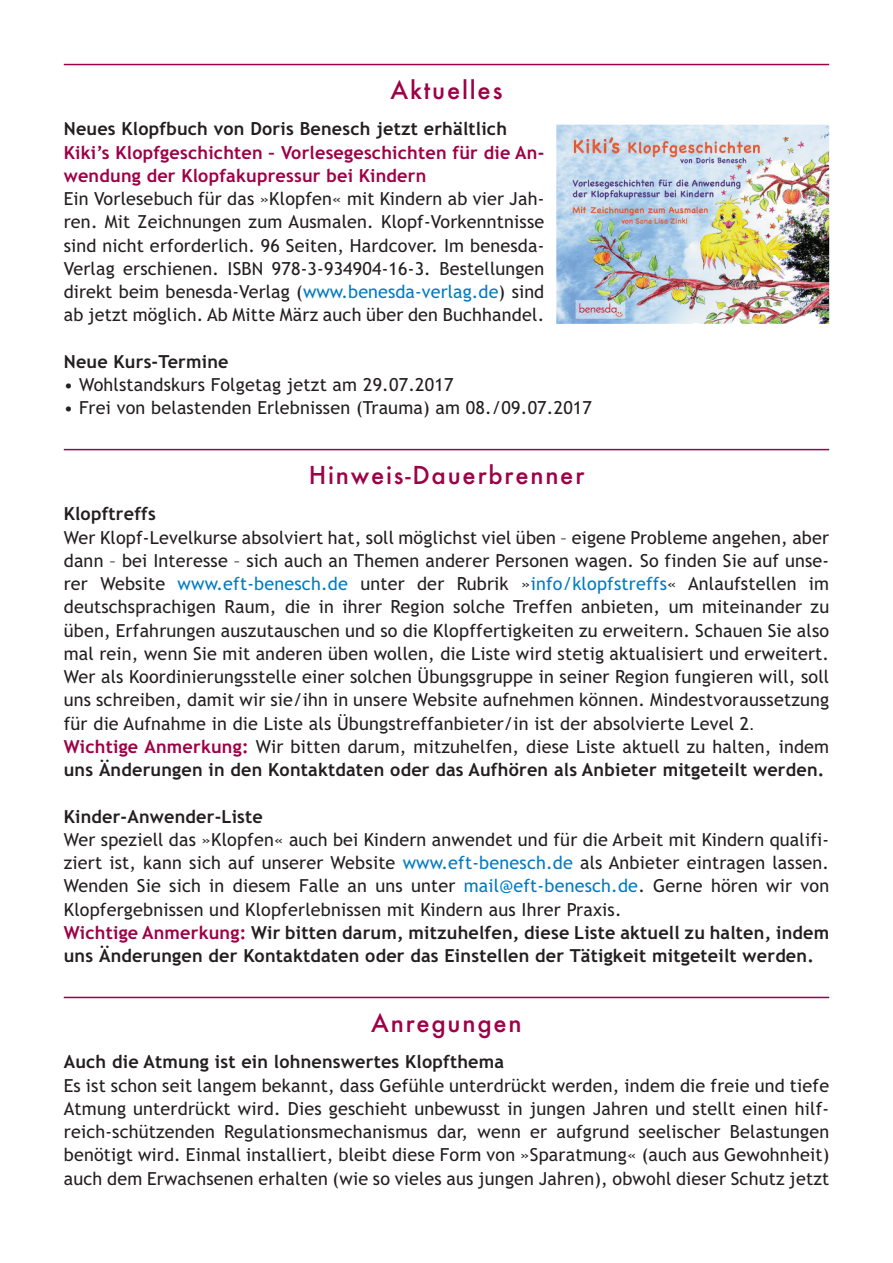
<style>
.page{position:relative;width:893px;height:1263px;background:#fff}
.page>*{position:absolute;margin:0;border:0;box-sizing:border-box;transform-origin:0 0}
.t1{font:500 24px "Futura";letter-spacing:.075em;color:#9e0147}
.t2{font:18px/23.2px "Trebuchet MS";letter-spacing:.01em;color:#231f20;text-align:justify}
.t3{font:700 18px "Trebuchet MS";letter-spacing:.01em;color:#231f20}
.t4{font:700 18px/23.2px "Trebuchet MS";letter-spacing:.01em;color:#9e0147}
.s1{color:#007bc2}
.s2{font-family:"Skia"}
.s3{font-weight:700;color:#9e0147}
.s4{font-weight:700}
</style>
<div class="page">
<hr style="left:64px;top:64px;width:765px;height:1px;background:#9e0147">
<hr style="left:64px;top:449px;width:765px;height:1px;background:#9e0147">
<hr style="left:64px;top:997px;width:765px;height:1px;background:#9e0147">
<img style="left:556px;top:125px;width:273px;height:199px">
<h1 class="t1" style="left:391px;top:77px;width:113px">Aktuelles</h1>
<p class="t3" style="left:64px;top:119px;width:445px">Neues Klopfbuch von Doris Benesch jetzt erhältlich</p>
<p class="t4" style="left:64px;top:141px;width:482px">Kiki’s Klopfgeschichten – Vorlesegeschichten für die An&shy;wendung der Klopfakupressur bei Kindern</p>
<p class="t2" style="left:64px;top:187px;width:482px">Ein Vorlesebuch für das »Klopfen« mit Kindern ab vier Jah&shy;ren. Mit Zeichnungen zum Ausmalen. Klopf-Vorkenntnisse sind nicht erforderlich. 96 Seiten, Hardcover. Im benesda-Verlag erschienen. ISBN 978-3-934904-16-3. Bestellungen direkt beim benesda-Verlag (<span class="s1">www.benesda-verlag.de</span>) sind ab jetzt möglich. Ab Mitte März auch über den Buchhandel.</p>
<p class="t3" style="left:64px;top:351px;width:166px">Neue Kurs-Termine</p>
<p class="t2" style="left:64px;top:373px;width:391px">• Wohlstandskurs Folgetag jetzt am 29.07.2017</p>
<p class="t2" style="left:64px;top:396px;width:530px">• Frei von belastenden Erlebnissen (Trauma) am 08./09.07.2017</p>
<h1 class="t1" style="left:309px;top:462px;width:277px">Hinweis-Dauerbrenner</h1>
<p class="t3" style="left:64px;top:504px;width:94px">Klopftreffs</p>
<p class="t2" style="left:64px;top:526px;width:767px;text-align:left">Wer Klopf-Levelkurse absolviert hat, soll möglichst viel üben – eigene Probleme angehen, aber dann – bei Interesse – sich auch an Themen anderer Personen wagen. So finden Sie auf unse&shy;rer Website <span class="s1">www.eft-benesch.de</span> unter der Rubrik »<span class="s1">info/klopfstreffs</span>« Anlaufstellen im deutschsprachigen Raum, die in ihrer Region solche Treffen anbieten, um miteinander zu üben, Erfahrungen auszutauschen und so die Klopffertigkeiten zu erweitern. Schauen Sie also mal rein, wenn Sie mit anderen üben wollen, die Liste wird stetig aktualisiert und erweitert.<br>Wer als Koordinierungsstelle einer solchen Übungsgruppe in seiner Region fungieren will, soll uns schreiben, damit wir sie/ihn in unsere Website aufnehmen können. Mindestvoraussetzung für die Aufnahme in die Liste als Übungstreffanbieter/in ist der absolvierte Level 2<span class="s2">.<br></span><span class="s3">Wichtige Anmerkung:</span> Wir bitten darum, mitzuhelfen, diese Liste aktuell zu halten, indem <span class="s4">uns Änderungen in den Kontaktdaten oder das Aufhören als Anbieter mitgeteilt werden.</span></p>
<p class="t3" style="left:64px;top:806px;width:201px">Kinder-Anwender-Liste</p>
<p class="t2" style="left:64px;top:828px;width:767px;text-align:left">Wer speziell das »Klopfen« auch bei Kindern anwendet und für die Arbeit mit Kindern qualifi&shy;ziert ist, kann sich auf unserer Website <span class="s1">www.eft-benesch.de</span> als Anbieter eintragen lassen.<br>Wenden Sie sich in diesem Falle an uns unter <span class="s1">mail@eft-benesch.de</span>. Gerne hören wir von Klopfergebnissen und Klopferlebnissen mit Kindern aus Ihrer Praxis.<br><span class="s3">Wichtige Anmerkung:</span> <span class="s4">Wir bitten darum, mitzuhelfen, diese Liste aktuell zu halten, indem uns Änderungen der Kontaktdaten oder das Einstellen der Tätigkeit mitgeteilt werden.</span></p>
<h1 class="t1" style="left:371px;top:1010px;width:152px">Anregungen</h1>
<p class="t3" style="left:64px;top:1051px;width:442px">Auch die Atmung ist ein lohnenswertes Klopfthema</p>
<p class="t2" style="left:64px;top:1074px;width:767px">Es ist schon seit langem bekannt, dass Gefühle unterdrückt werden, indem die freie und tiefe Atmung unterdrückt wird. Dies geschieht unbewusst in jungen Jahren und stellt einen hilf&shy;reich-schützenden Regulationsmechanismus dar, wenn er aufgrund seelischer Belastungen benötigt wird. Einmal installiert, bleibt diese Form von »Sparatmung« (auch aus Gewohnheit) auch dem Erwachsenen erhalten (wie so vieles aus jungen Jahren), obwohl dieser Schutz jetzt</p>
</div>
